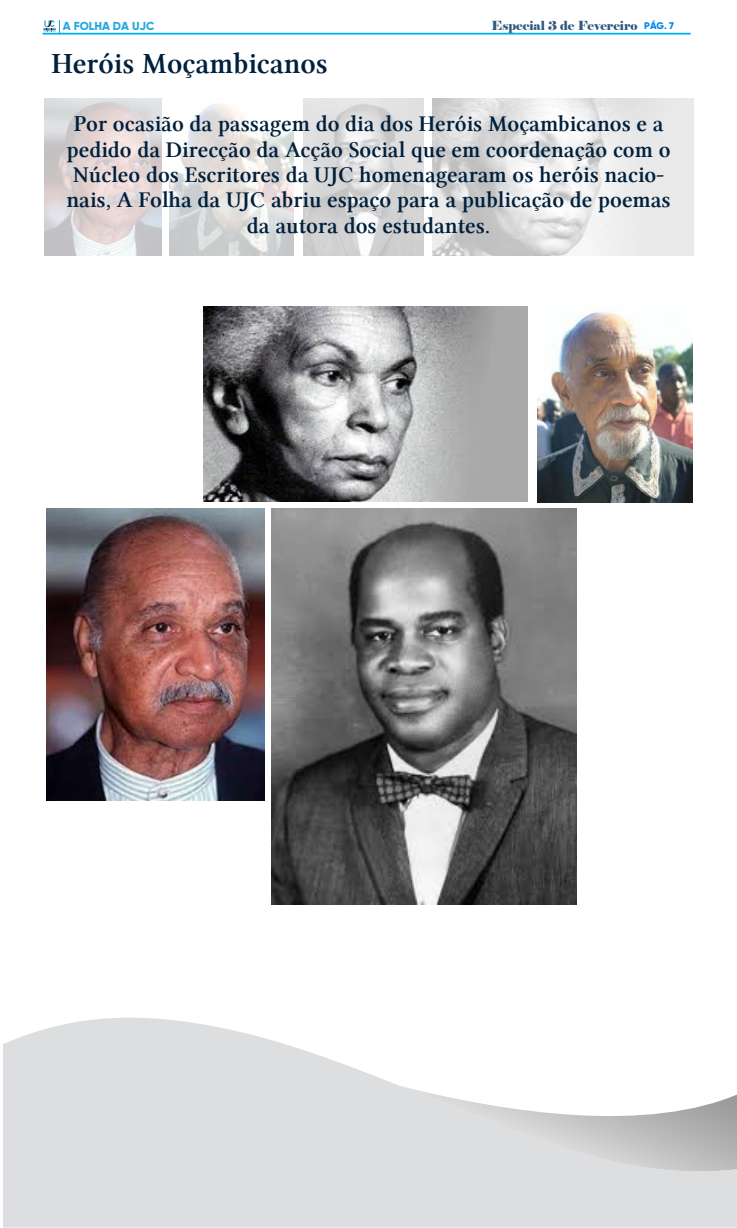
<style>
.page{position:relative;width:737px;height:1228px;background:#fff}
.page>*{position:absolute;margin:0;border:0;box-sizing:border-box;transform-origin:0 0}
.t1{font:29.66px "Lin Libertine Z";color:#00203c}
.t2{font:22.75px/25.4px "Lin Libertine Z";color:#00203c;text-align:center}
.t3{font:12.42px "Elephant";color:#2d5980}
.t4{font:800 11.64px "Gilroy";color:#25a9e0}
.s1{font-family:"Gilroy";font-weight:800;font-size:9.62px;color:#0085e8}
</style>
<div class="page">
<svg style="left:3px;top:1017px;width:734px;height:210px;fill:#dddedf"></svg>
<hr style="left:42px;top:33px;width:648px;height:2px;background:#00aeef">
<svg style="left:44px;top:20px;width:16px;height:12px"></svg>
<img style="left:170px;top:104px;width:124px;height:151px">
<img style="left:303px;top:99px;width:121px;height:156px">
<img style="left:433px;top:99px;width:260px;height:156px">
<img style="left:45px;top:99px;width:116px;height:156px">
<img style="left:538px;top:306px;width:154px;height:196px">
<img style="left:271px;top:508px;width:305px;height:396px">
<img style="left:203px;top:307px;width:324px;height:194px">
<img style="left:47px;top:508px;width:217px;height:292px">
<p class="t4" style="left:63px;top:18px;width:93px">A FOLHA DA UJC</p>
<p class="t3" style="left:491px;top:17px;width:184px">Especial 3 de Fevereiro <span class="s1">PÁG. 7</span></p>
<h1 class="t1" style="left:52px;top:46px;width:278px">Heróis Moçambicanos</h1>
<p class="t2" style="left:66px;top:112px;width:606px">Por ocasião da passagem do dia dos Heróis Moçambicanos e a pedido da Direcção da Acção Social que em coordenação com o Núcleo dos Escritores da UJC homenagearam os heróis nacio&shy;nais, A Folha da UJC abriu espaço para a publicação de poemas da autora dos estudantes.</p>
</div>
